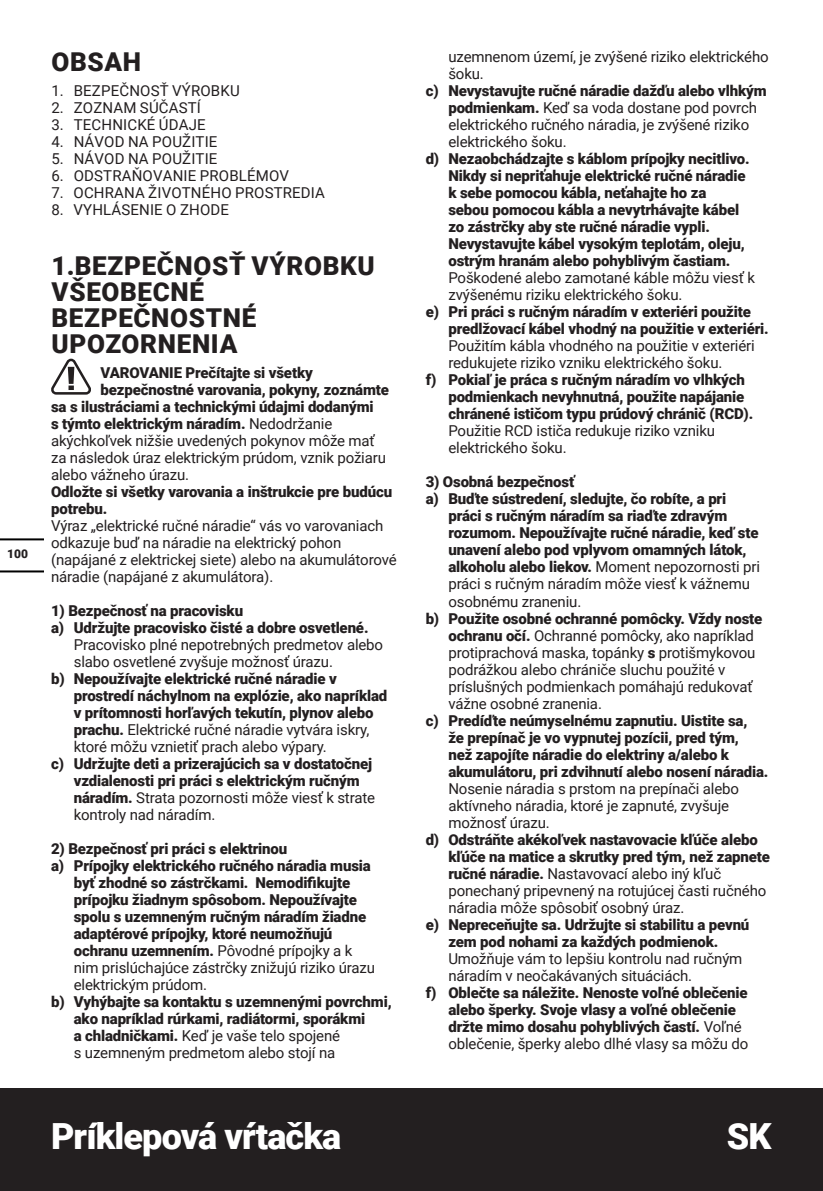
<style>
.page{position:relative;width:823px;height:1191px;background:#fff}
.page>*{position:absolute;margin:0;border:0;box-sizing:border-box;transform-origin:0 0}
.t1{font:900 36px "Roboto";letter-spacing:-.025em;color:#fff}
.t2{font:900 26px/26px "Roboto";letter-spacing:.025em;color:#231f20}
.t3{font:900 15px/17px "Roboto";letter-spacing:-.01em;color:#231f20}
.t4{font:15px/17px "Roboto";letter-spacing:-.01em;color:#231f20}
.t5{font:15px "Roboto";letter-spacing:.01em;color:#231f20}
.t6{font:900 12px "Roboto";color:#231f20}
.s1{font-weight:400}
.s2{font-weight:900}
</style>
<div class="page">
<div style="left:0;top:1089px;width:822px;height:102px;background:#231f20"></div>
<hr style="left:0;top:570px;width:43px;height:2px;background:#000">
<hr style="left:0;top:538px;width:43px;height:2px;background:#000">
<svg style="left:51px;top:359px;width:40px;height:35px"></svg>
<p class="t6" style="left:7px;top:545px;width:22px">100</p>
<p class="t2" style="left:51px;top:47px;width:91px">OBSAH</p>
<p class="t5" style="left:51px;top:80px;width:190px">1. BEZPEČNOSŤ VÝROBKU</p>
<p class="t5" style="left:51px;top:97px;width:151px">2. ZOZNAM SÚČASTÍ</p>
<p class="t5" style="left:51px;top:114px;width:156px">3. TECHNICKÉ ÚDAJE</p>
<p class="t5" style="left:51px;top:131px;width:167px">4. NÁVOD NA POUŽITIE</p>
<p class="t5" style="left:51px;top:148px;width:167px">5. NÁVOD NA POUŽITIE</p>
<p class="t5" style="left:51px;top:165px;width:239px">6. ODSTRAŇOVANIE PROBLÉMOV</p>
<p class="t5" style="left:51px;top:182px;width:275px">7. OCHRANA ŽIVOTNÉHO PROSTREDIA</p>
<p class="t5" style="left:51px;top:199px;width:179px">8. VYHLÁSENIE O ZHODE</p>
<p class="t2" style="left:51px;top:251px;width:324px">1.BEZPEČNOSŤ VÝROBKU</p>
<p class="t2" style="left:51px;top:277px;width:206px">VŠEOBECNÉ<br>BEZPEČNOSTNÉ<br>UPOZORNENIA</p>
<p class="t3" style="left:101px;top:363px;width:213px">VAROVANIE Prečítajte si všetky</p>
<p class="t3" style="left:101px;top:380px;width:290px">bezpečnostné varovania, pokyny, zoznámte</p>
<p class="t3" style="left:51px;top:397px;width:324px">sa s ilustráciami a technickými údajmi dodanými</p>
<p class="t3" style="left:51px;top:414px;width:282px">s týmto elektrickým náradím. <span class="s1">Nedodržanie</span></p>
<p class="t4" style="left:51px;top:431px;width:325px">akýchkoľvek nižšie uvedených pokynov môže mať</p>
<p class="t4" style="left:51px;top:448px;width:336px">za následok úraz elektrickým prúdom, vznik požiaru</p>
<p class="t4" style="left:51px;top:465px;width:139px">alebo vážneho úrazu.</p>
<p class="t3" style="left:51px;top:482px;width:342px">Odložte si všetky varovania a inštrukcie pre budúcu potrebu.</p>
<p class="t4" style="left:51px;top:516px;width:347px">Výraz „elektrické ručné náradie“ vás vo varovaniach odkazuje buď na náradie na elektrický pohon (napájané z elektrickej siete) alebo na akumulátorové náradie (napájané z akumulátora).</p>
<p class="t3" style="left:51px;top:601px;width:193px">1) Bezpečnosť na pracovisku</p>
<p class="t4" style="left:74px;top:618px;width:311px;text-indent:-23px"><span class="s2">a) Udržujte pracovisko čisté a dobre osvetlené.<br></span>Pracovisko plné nepotrebných predmetov alebo slabo osvetlené zvyšuje možnosť úrazu.</p>
<p class="t3" style="left:74px;top:669px;width:315px;text-indent:-23px">b) Nepoužívajte elektrické ručné náradie v prostredí náchylnom na explózie, ako napríklad v prítomnosti horľavých tekutín, plynov alebo prachu. <span class="s1">Elektrické ručné náradie vytvára iskry, ktoré môžu vznietiť prach alebo výpary.</span></p>
<p class="t3" style="left:74px;top:754px;width:302px;text-indent:-23px">c) Udržujte deti a prizerajúcich sa v dostatočnej vzdialenosti pri práci s elektrickým ručným náradím. <span class="s1">Strata pozornosti môže viesť k strate kontroly nad náradím.</span></p>
<p class="t3" style="left:51px;top:839px;width:238px">2) Bezpečnosť pri práci s elektrinou</p>
<p class="t3" style="left:74px;top:856px;width:302px;text-indent:-23px">a) Prípojky elektrického ručného náradia musia byť zhodné so zástrčkami. Nemodifikujte prípojku žiadnym spôsobom. Nepoužívajte spolu s uzemneným ručným náradím žiadne adaptérové prípojky, ktoré neumožňujú ochranu uzemnením. <span class="s1">Pôvodné prípojky a k nim prislúchajúce zástrčky znižujú riziko úrazu elektrickým prúdom.</span></p>
<p class="t3" style="left:74px;top:992px;width:319px;text-indent:-23px">b) Vyhýbajte sa kontaktu s uzemnenými povrchmi, ako napríklad rúrkami, radiátormi, sporákmi<br>a chladničkami. <span class="s1">Keď je vaše telo spojené<br>s uzemneným predmetom alebo stojí na</span></p>
<p class="t4" style="left:448px;top:48px;width:321px">uzemnenom území, je zvýšené riziko elektrického šoku.</p>
<p class="t4" style="left:448px;top:82px;width:319px;text-indent:-23px"><span class="s2">c) Nevystavujte ručné náradie dažďu alebo vlhkým podmienkam.</span> Keď sa voda dostane pod povrch elektrického ručného náradia, je zvýšené riziko elektrického šoku.</p>
<p class="t3" style="left:448px;top:150px;width:308px;text-indent:-23px">d) Nezaobchádzajte s káblom prípojky necitlivo.<br>Nikdy si nepriťahuje elektrické ručné náradie k sebe pomocou kábla, neťahajte ho za<br>sebou pomocou kábla a nevytrhávajte kábel zo zástrčky aby ste ručné náradie vypli.<br>Nevystavujte kábel vysokým teplotám, oleju, ostrým hranám alebo pohyblivým častiam.<br><span class="s1">Poškodené alebo zamotané káble môžu viesť k zvýšenému riziku elektrického šoku.</span></p>
<p class="t3" style="left:448px;top:303px;width:322px;text-indent:-23px">e) Pri práci s ručným náradím v exteriéri použite predlžovací kábel vhodný na použitie v exteriéri.<br><span class="s1">Použitím kábla vhodného na použitie v exteriéri redukujete riziko vzniku elektrického šoku.</span></p>
<p class="t3" style="left:448px;top:371px;width:306px;text-indent:-23px">f) Pokiaľ je práca s ručným náradím vo vlhkých podmienkach nevyhnutná, použite napájanie chránené ističom typu prúdový chránič (RCD).<br><span class="s1">Použitie RCD ističa redukuje riziko vzniku elektrického šoku.</span></p>
<p class="t3" style="left:425px;top:473px;width:150px">3) Osobná bezpečnosť</p>
<p class="t3" style="left:448px;top:490px;width:313px;text-indent:-23px">a) Buďte sústredení, sledujte, čo robíte, a pri práci s ručným náradím sa riaďte zdravým rozumom. Nepoužívajte ručné náradie, keď ste unavení alebo pod vplyvom omamných látok, alkoholu alebo liekov. <span class="s1">Moment nepozornosti pri práci s ručným náradím môže viesť k vážnemu osobnému zraneniu.</span></p>
<p class="t4" style="left:448px;top:609px;width:315px;text-indent:-23px"><span class="s2">b) Použite osobné ochranné pomôcky. Vždy noste ochranu očí.</span> Ochranné pomôcky, ako napríklad protiprachová maska, topánky <span class="s2">s</span> protišmykovou podrážkou alebo chrániče sluchu použité v príslušných podmienkach pomáhajú redukovať vážne osobné zranenia.</p>
<p class="t3" style="left:448px;top:711px;width:321px;text-indent:-23px">c) Predíďte neúmyselnému zapnutiu. Uistite sa,<br>že prepínač je vo vypnutej pozícii, pred tým,<br>než zapojíte náradie do elektriny a/alebo k akumulátoru, pri zdvihnutí alebo nosení náradia.<br><span class="s1">Nosenie náradia s prstom na prepínači alebo aktívneho náradia, ktoré je zapnuté, zvyšuje možnosť úrazu.</span></p>
<p class="t4" style="left:448px;top:830px;width:323px;text-indent:-23px"><span class="s2">d) Odstráňte akékoľvek nastavovacie kľúče alebo kľúče na matice a skrutky pred tým, než zapnete ručné náradie.</span> Nastavovací alebo iný kľuč ponechaný pripevnený na rotujúcej časti ručného náradia môže spôsobiť osobný úraz.</p>
<p class="t3" style="left:448px;top:915px;width:302px;text-indent:-23px">e) Nepreceňujte sa. Udržujte si stabilitu a pevnú zem pod nohami za každých podmienok.<br><span class="s1">Umožňuje vám to lepšiu kontrolu nad ručným náradím v neočakávaných situáciách.</span></p>
<p class="t3" style="left:448px;top:983px;width:301px;text-indent:-23px">f) Oblečte sa náležite. Nenoste voľné oblečenie alebo šperky. Svoje vlasy a voľné oblečenie držte mimo dosahu pohyblivých častí. <span class="s1">Voľné oblečenie, šperky alebo dlhé vlasy sa môžu do</span></p>
<h1 class="t1" style="left:51px;top:1111px;width:291px">Príklepová vŕtačka</h1>
<h1 class="t1" style="left:726px;top:1111px;width:46px">SK</h1>
</div>
